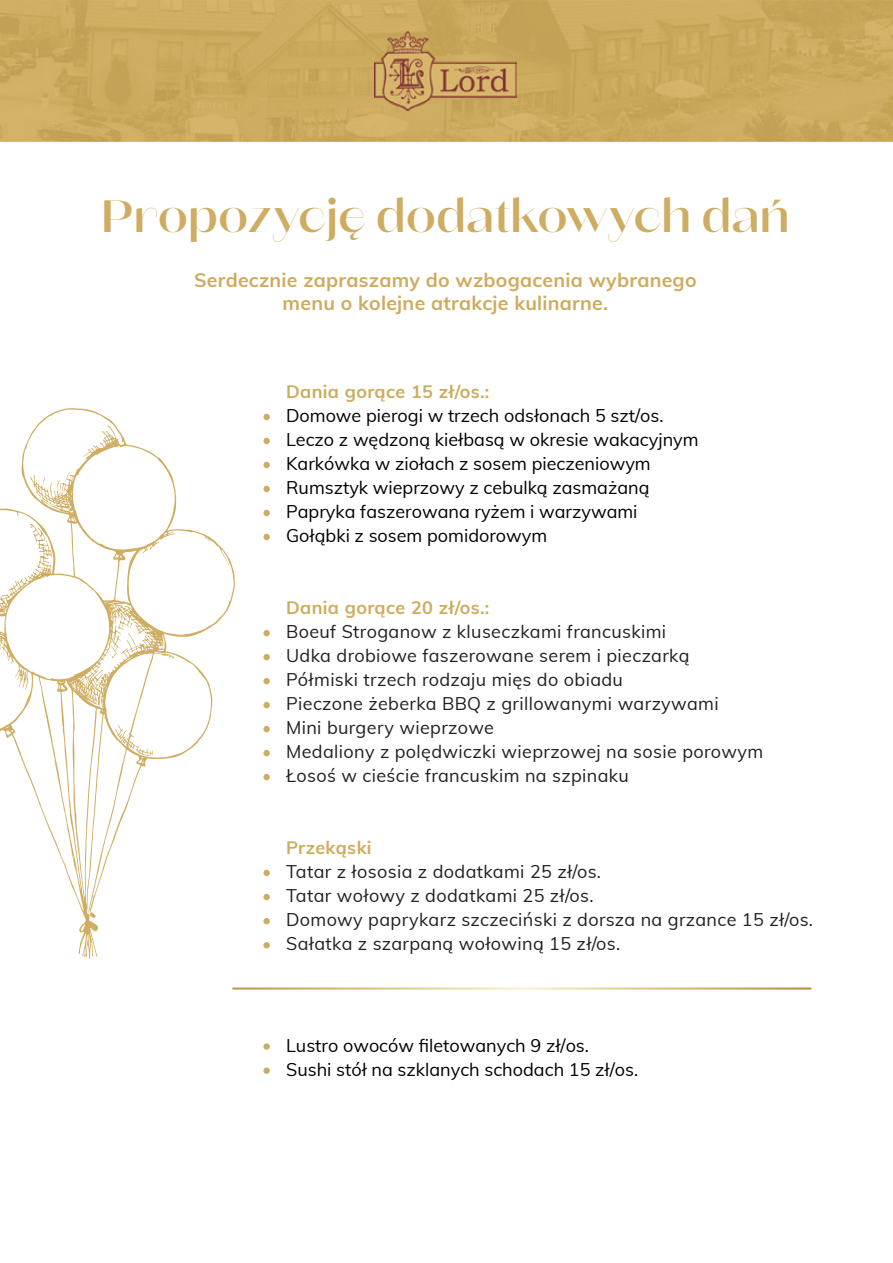
<style>
.page{position:relative;width:893px;height:1263px;background:#fff}
.page>*{position:absolute;margin:0;border:0;box-sizing:border-box;transform-origin:0 0}
.t1{font:500 45px "Lust Sans";color:#ceac62}
.t2{font:700 19.5px/23.4px "Muli";letter-spacing:.015em;color:#ceab5f;text-align:center}
.t3{font:18px/24px "Muli";letter-spacing:.02em;color:#231f20}
.t4{font:18px/24px "Muli";color:#010101}
.t5{font:700 18px "Muli";letter-spacing:.02em;color:#ceac5f}
.t6{font:700 18px "Muli";letter-spacing:.02em;color:#cdab5f}
</style>
<div class="page">
<img style="left:0;top:0;width:893px;height:142px">
<img style="left:374px;top:32px;width:142px;height:78px">
<svg style="left:0;top:408px;width:235px;height:551px"></svg>
<div style="left:263px;top:414px;width:7px;height:6px;background:#ceac62;border-radius:50%"></div>
<div style="left:263px;top:438px;width:7px;height:6px;background:#ceac62;border-radius:50%"></div>
<div style="left:263px;top:534px;width:7px;height:6px;background:#ceac62;border-radius:50%"></div>
<div style="left:263px;top:510px;width:7px;height:6px;background:#ceac62;border-radius:50%"></div>
<div style="left:263px;top:486px;width:7px;height:6px;background:#ceac62;border-radius:50%"></div>
<div style="left:263px;top:462px;width:7px;height:6px;background:#ceac62;border-radius:50%"></div>
<div style="left:263px;top:630px;width:7px;height:6px;background:#ceac62;border-radius:50%"></div>
<div style="left:263px;top:654px;width:7px;height:6px;background:#ceac62;border-radius:50%"></div>
<div style="left:263px;top:750px;width:7px;height:6px;background:#ceac62;border-radius:50%"></div>
<div style="left:263px;top:774px;width:7px;height:6px;background:#ceac62;border-radius:50%"></div>
<div style="left:263px;top:726px;width:7px;height:6px;background:#ceac62;border-radius:50%"></div>
<div style="left:263px;top:702px;width:7px;height:6px;background:#ceac62;border-radius:50%"></div>
<div style="left:263px;top:678px;width:7px;height:6px;background:#ceac62;border-radius:50%"></div>
<div style="left:263px;top:870px;width:7px;height:6px;background:#ceac62;border-radius:50%"></div>
<div style="left:263px;top:894px;width:7px;height:6px;background:#ceac62;border-radius:50%"></div>
<div style="left:263px;top:942px;width:7px;height:6px;background:#ceac62;border-radius:50%"></div>
<div style="left:263px;top:918px;width:7px;height:6px;background:#ceac62;border-radius:50%"></div>
<svg style="left:232px;top:987px;width:580px;height:3px;background:#e3d3a8"></svg>
<div style="left:263px;top:1067px;width:7px;height:7px;background:#ceac62;border-radius:50%"></div>
<div style="left:263px;top:1043px;width:7px;height:7px;background:#ceac62;border-radius:50%"></div>
<h1 class="t1" style="left:101px;top:191px;width:690px">Propozycję dodatkowych dań</h1>
<p class="t2" style="left:194px;top:267px;width:504px">Serdecznie zapraszamy do wzbogacenia wybranego menu o kolejne atrakcje kulinarne.</p>
<p class="t6" style="left:286px;top:379px;width:205px">Dania gorące 15 zł/os.:</p>
<p class="t4" style="left:286px;top:403px;width:414px">Domowe pierogi w trzech odsłonach 5 szt/os.<br>Leczo z wędzoną kiełbasą w okresie wakacyjnym Karkówka w ziołach z sosem pieczeniowym Rumsztyk wieprzowy z cebulką zasmażaną Papryka faszerowana ryżem i warzywami Gołąbki z sosem pomidorowym</p>
<p class="t5" style="left:286px;top:595px;width:205px">Dania gorące 20 zł/os.:</p>
<p class="t3" style="left:286px;top:619px;width:479px">Boeuf Stroganow z kluseczkami francuskimi<br>Udka drobiowe faszerowane serem i pieczarką Półmiski trzech rodzaju mięs do obiadu<br>Pieczone żeberka BBQ z grillowanymi warzywami<br>Mini burgery wieprzowe<br>Medaliony z polędwiczki wieprzowej na sosie porowym Łosoś w cieście francuskim na szpinaku</p>
<p class="t5" style="left:286px;top:834px;width:87px">Przekąski</p>
<p class="t3" style="left:286px;top:859px;width:528px">Tatar z łososia z dodatkami 25 zł/os.<br>Tatar wołowy z dodatkami 25 zł/os.<br>Domowy paprykarz szczeciński z dorsza na grzance 15 zł/os.<br>Sałatka z szarpaną wołowiną 15 zł/os.</p>
<p class="t4" style="left:286px;top:1032px;width:354px">Lustro owoców filetowanych 9 zł/os.<br>Sushi stół na szklanych schodach 15 zł/os.</p>
</div>
